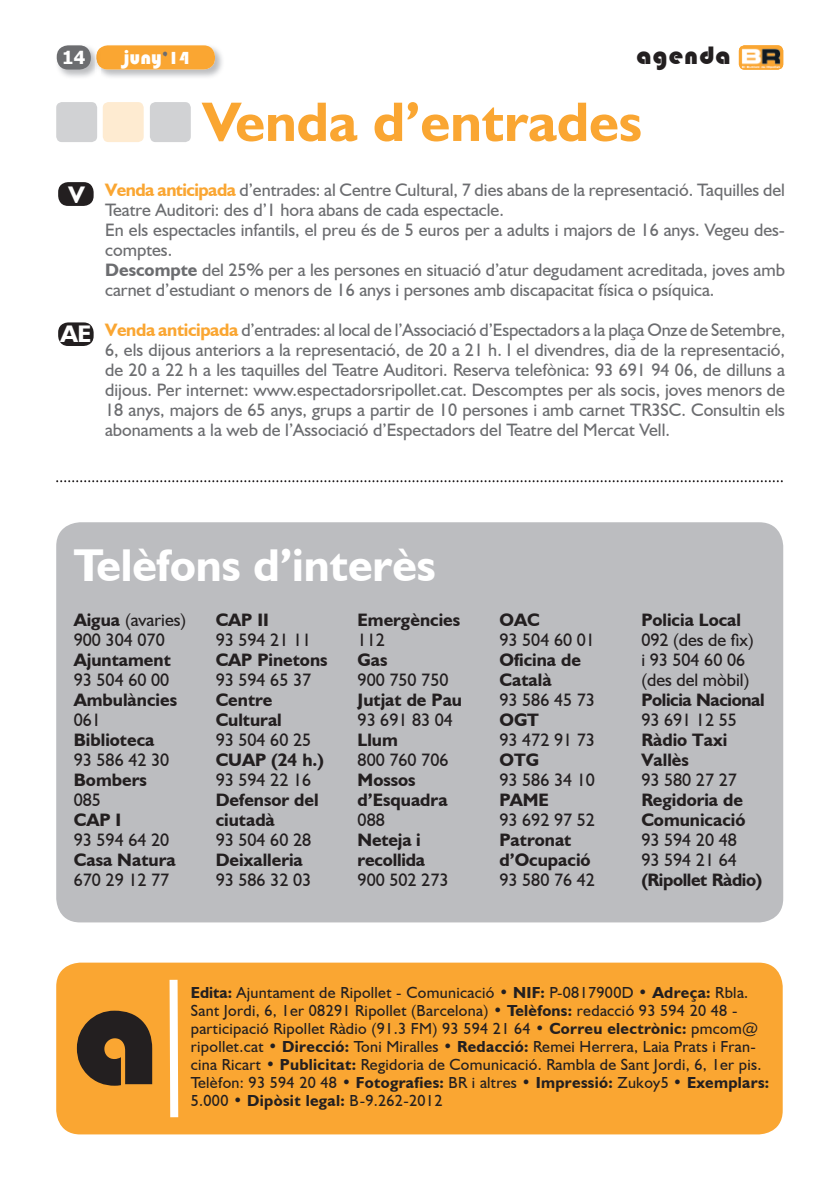
<style>
.page{position:relative;width:840px;height:1191px;background:#fff}
.page>*{position:absolute;margin:0;border:0;box-sizing:border-box;transform-origin:0 0}
.t1{font:148px "Bauhaus 93";color:#231f20}
.t2{font:700 56px "Humanist 521 BT";color:#faa632}
.t3{font:700 46px "Humanist 521 BT";color:#fff}
.t4{font:26px "Bauhaus 93";letter-spacing:.04em;color:#231f20}
.t5{font:700 24px "Humanist 521 BT";color:#fff}
.t6{font:20px "Bauhaus 93";color:#fff}
.t7{font:18px/20px "Humanist 521 BT";color:#6c6d70}
.t8{font:18px/20px "Humanist 521 BT";color:#231f20}
.t9{font:700 18px/20px "Humanist 521 BT";color:#231f20}
.t10{font:700 18px "Humanist 521 BT";letter-spacing:-.02em;color:#231f20}
.t11{font:700 18px "Tahoma";color:#fff}
.t12{font:16px/18px "Humanist 521 BT";letter-spacing:.02em;color:#231f20}
.s1{font-size:18px;color:#6c6d70}
.s2{font-size:18px}
.s3{font-weight:700;color:#faa632}
.s4{font-weight:700}
</style>
<div class="page">
<img style="left:738px;top:45px;width:44px;height:25px">
<img style="left:101px;top:45px;width:121px;height:32px">
<div style="left:96px;top:45px;width:119px;height:25px;background:#faa632;border-radius:11px"></div>
<img style="left:56px;top:45px;width:39px;height:32px">
<img style="left:95px;top:47px;width:6px;height:22px">
<img style="left:96px;top:48px;width:5px;height:19px">
<div style="left:57px;top:45px;width:34px;height:25px;background:#6c6d70;border-radius:11px"></div>
<div style="left:58px;top:182px;width:36px;height:24px;background:#231f20;border-radius:10px"></div>
<div style="left:58px;top:322px;width:36px;height:24px;background:#231f20;border-radius:10px"></div>
<div style="left:56px;top:962px;width:726px;height:172px;background:#faa632;border-radius:24px"></div>
<svg style="left:169px;top:979px;width:9px;height:138px"></svg>
<div style="left:56px;top:102px;width:41px;height:40px;background:#d1d2d4;border-radius:6px"></div>
<div style="left:103px;top:102px;width:41px;height:40px;background:#feebd1;border-radius:6px"></div>
<div style="left:150px;top:102px;width:41px;height:40px;background:#d1d2d4;border-radius:6px"></div>
<svg style="left:56px;top:480px;width:726px;height:2px"></svg>
<div style="left:56px;top:522px;width:726px;height:400px;background:#bcbdc0;border-radius:24px"></div>
<p class="t11" style="left:62px;top:45px;width:24px">14</p>
<p class="t6" style="left:122px;top:46px;width:68px">juny<span class="s1">’</span><span class="s2">14</span></p>
<h3 class="t4" style="left:636px;top:40px;width:96px">agenda</h3>
<h2 class="t2" style="left:202px;top:87px;width:440px">Venda d’entrades</h2>
<h3 class="t5" style="left:68px;top:180px;width:18px">V</h3>
<h3 class="t5" style="left:60px;top:319px;width:33px">AE</h3>
<p class="t7" style="left:105px;top:179px;width:681px"><span class="s3">Venda anticipada</span> d’entrades: al Centre Cultural, 7 dies abans de la representació. Taquilles del Teatre Auditori: des d’1 hora abans de cada es pec tacle.<br>En els espectacles infantils, el preu és de 5 euros per a adults i majors de 16 anys. Vegeu des&shy;comptes.<br><span class="s4">Descompte</span> del 25% per a les persones en situació d’atur degudament acreditada, joves amb carnet d’estudiant o menors de 16 anys i persones amb discapacitat física o psíquica.</p>
<p class="t7" style="left:105px;top:319px;width:681px;text-align:justify"><span class="s3">Venda anticipada</span> d’entrades: al local de l’Associació d’Espectadors a la plaça Onze de Setembre, 6, els dijous anteriors a la representació, de 20 a 21 h. I el divendres, dia de la re pre sentació, de 20 a 22 h a les taquilles del Teatre Auditori. Reserva telefònica: 93 691 94 06, de dilluns a dijous. Per internet: www.espectadorsripollet.cat. Descomptes per als socis, joves me nors de 18 anys, majors de 65 anys, grups a partir de 10 persones i amb carnet TR3SC. Consultin els abonaments a la web de l’Associació d’Espectadors del Teatre del Mercat Vell.</p>
<h3 class="t3" style="left:74px;top:537px;width:363px">Telèfons d’interès</h3>
<p class="t8" style="left:74px;top:609px;width:114px"><span class="s4">Aigua</span> (avaries)<br>900 304 070</p>
<p class="t9" style="left:74px;top:649px;width:98px">Ajuntament</p>
<p class="t8" style="left:74px;top:669px;width:97px">93 504 60 00</p>
<p class="t9" style="left:74px;top:689px;width:105px">Ambulàncies</p>
<p class="t8" style="left:74px;top:709px;width:29px">061</p>
<p class="t9" style="left:74px;top:729px;width:82px">Biblioteca</p>
<p class="t8" style="left:74px;top:749px;width:97px">93 586 42 30</p>
<p class="t9" style="left:74px;top:769px;width:74px">Bombers</p>
<p class="t8" style="left:74px;top:789px;width:29px">085</p>
<p class="t9" style="left:74px;top:809px;width:49px">CAP I</p>
<p class="t8" style="left:74px;top:829px;width:97px">93 594 64 20</p>
<p class="t9" style="left:74px;top:849px;width:103px">Casa Natura</p>
<p class="t8" style="left:74px;top:869px;width:97px">670 29 12 77</p>
<p class="t9" style="left:357px;top:609px;width:104px">Emergències</p>
<p class="t8" style="left:357px;top:629px;width:29px">112</p>
<p class="t9" style="left:357px;top:649px;width:32px">Gas</p>
<p class="t8" style="left:357px;top:669px;width:92px">900 750 750</p>
<p class="t9" style="left:357px;top:689px;width:106px">Jutjat de Pau</p>
<p class="t8" style="left:357px;top:709px;width:97px">93 691 83 04</p>
<p class="t9" style="left:357px;top:729px;width:42px">Llum</p>
<p class="t8" style="left:357px;top:749px;width:92px">800 760 706</p>
<p class="t9" style="left:357px;top:769px;width:91px">Mossos d’Esquadra</p>
<p class="t8" style="left:357px;top:809px;width:29px">088</p>
<p class="t9" style="left:357px;top:829px;width:69px">Neteja i recollida</p>
<p class="t8" style="left:357px;top:869px;width:92px">900 502 273</p>
<p class="t9" style="left:215px;top:609px;width:55px">CAP II</p>
<p class="t8" style="left:215px;top:629px;width:97px">93 594 21 11</p>
<p class="t9" style="left:215px;top:649px;width:113px">CAP Pinetons</p>
<p class="t8" style="left:215px;top:669px;width:97px">93 594 65 37</p>
<p class="t9" style="left:215px;top:689px;width:68px">Centre<br>Cultural</p>
<p class="t8" style="left:215px;top:729px;width:97px">93 504 60 25</p>
<p class="t9" style="left:215px;top:749px;width:110px">CUAP (24 h.)</p>
<p class="t8" style="left:215px;top:769px;width:97px">93 594 22 16</p>
<p class="t9" style="left:215px;top:789px;width:104px">Defensor del ciutadà</p>
<p class="t8" style="left:215px;top:829px;width:97px">93 504 60 28</p>
<p class="t9" style="left:215px;top:849px;width:89px">Deixalleria</p>
<p class="t8" style="left:215px;top:869px;width:97px">93 586 32 03</p>
<p class="t9" style="left:499px;top:609px;width:42px">OAC</p>
<p class="t8" style="left:499px;top:629px;width:97px">93 504 60 01</p>
<p class="t9" style="left:499px;top:649px;width:83px">Oficina de<br>Català</p>
<p class="t8" style="left:499px;top:689px;width:97px">93 586 45 73</p>
<p class="t9" style="left:499px;top:709px;width:41px">OGT</p>
<p class="t8" style="left:499px;top:729px;width:97px">93 472 91 73</p>
<p class="t9" style="left:499px;top:749px;width:41px">OTG</p>
<p class="t8" style="left:499px;top:769px;width:97px">93 586 34 10</p>
<p class="t9" style="left:499px;top:789px;width:51px">PAME</p>
<p class="t8" style="left:499px;top:809px;width:97px">93 692 97 52</p>
<p class="t9" style="left:499px;top:829px;width:93px">Patronat d’Ocupació</p>
<p class="t8" style="left:499px;top:869px;width:97px">93 580 76 42</p>
<p class="t9" style="left:641px;top:609px;width:101px">Policia Local</p>
<p class="t8" style="left:641px;top:629px;width:114px">092 (des de fix) i 93 504 60 06 (des del mòbil)</p>
<p class="t10" style="left:641px;top:689px;width:125px">Policia Nacional</p>
<p class="t8" style="left:641px;top:709px;width:97px">93 691 12 55</p>
<p class="t9" style="left:641px;top:729px;width:87px">Ràdio Taxi<br>Vallès</p>
<p class="t8" style="left:641px;top:769px;width:97px">93 580 27 27</p>
<p class="t9" style="left:641px;top:789px;width:106px">Regidoria de<br>Comunicació</p>
<p class="t8" style="left:641px;top:829px;width:97px">93 594 20 48<br>93 594 21 64</p>
<p class="t10" style="left:641px;top:869px;width:122px">(Ripollet Ràdio)</p>
<h1 class="t1" style="left:73px;top:951px;width:89px">a</h1>
<p class="t12" style="left:191px;top:982px;width:579px"><span class="s4">Edita:</span> Ajuntament de Ripollet - Comunicació • <span class="s4">NIF:</span> P-0817900D • <span class="s4">Adreça:</span> Rbla.<br>Sant Jordi, 6, 1er 08291 Ripollet (Barcelona) • <span class="s4">Telèfons:</span> redacció 93 594 20 48 - participació Ripollet Ràdio (91.3 FM) 93 594 21 64 • <span class="s4">Correu electrònic:</span> pmcom@ ripollet.cat • <span class="s4">Direcció:</span> Toni Miralles • <span class="s4">Redacció:</span> Remei Herrera, Laia Prats i Fran&shy;cina Ricart • <span class="s4">Publicitat:</span> Regidoria de Comunicació. Rambla de Sant Jordi, 6, 1er pis.<br>Telèfon: 93 594 20 48 • <span class="s4">Fotografies:</span> BR i altres • <span class="s4">Impressió:</span> Zukoy5 • <span class="s4">Exemplars:</span></p>
<p class="t12" style="left:191px;top:1090px;width:253px">5.000 • <span class="s4">Dipòsit legal:</span> B-9.262-2012</p>
</div>
